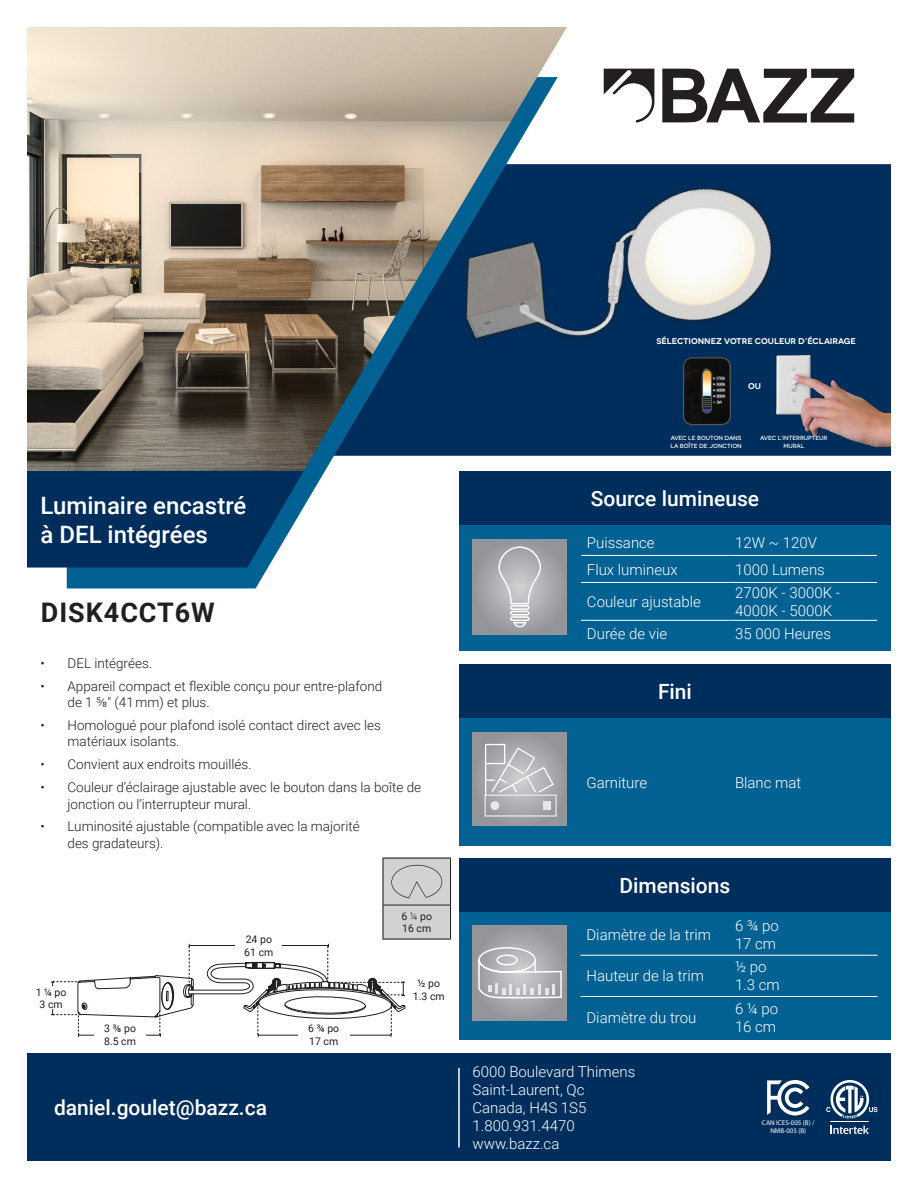
<style>
.page{position:relative;width:918px;height:1188px;background:#fff}
.page>*{position:absolute;margin:0;border:0;box-sizing:border-box;transform-origin:0 0}
.code_produit{font:700 27px "Roboto";letter-spacing:.035em;color:#231f20}
.catégorie{font:500 24px "Roboto";color:#fff}
.catégorie-2{font:500 21px "Roboto";color:#fff}
.texte{font:300 15px/18px "Roboto";color:#fff}
.t1{font:300 13.5px/16.2px "Roboto";color:#231f20}
.mesure{font:10.5px/12.6px "Roboto";color:#231f20}
.t2{font:600 8.4px "Novecentowide";color:#fff}
.t3{font:6.9px/8.2px "Myriad Pro";color:#fff;text-align:center}
.t4{font:500 6px "Novecentowide";letter-spacing:-.005em;color:#fff}
.s1{font-weight:300}
</style>
<div class="page">
<div style="left:459px;top:718px;width:432px;height:128px;background:#006192"></div>
<div style="left:459px;top:912px;width:432px;height:128px;background:#006192"></div>
<div style="left:567px;top:164px;width:324px;height:292px;background:#002e5c"></div>
<svg style="left:67px;top:471px;width:258px;height:117px;fill:#006192"></svg>
<img style="left:27px;top:27px;width:540px;height:444px">
<svg style="left:27px;top:471px;width:277px;height:97px;background:#0a3a66"></svg>
<svg style="left:604px;top:69px;width:50px;height:53px"></svg>
<svg style="left:662px;top:69px;width:192px;height:54px"></svg>
<div style="left:27px;top:1053px;width:864px;height:108px;background:#002e5c"></div>
<div style="left:459px;top:664px;width:432px;height:54px;background:#002e5c"></div>
<div style="left:459px;top:858px;width:432px;height:54px;background:#002e5c"></div>
<div style="left:473px;top:732px;width:94px;height:93px;background:#949699"></div>
<svg style="left:485px;top:744px;width:72px;height:73px"></svg>
<svg style="left:472px;top:925px;width:95px;height:95px;background:#989a9d"></svg>
<svg style="left:477px;top:946px;width:86px;height:54px;background:#bbbcbf"></svg>
<hr style="left:458px;top:1068px;width:2px;height:80px;background:#fff">
<svg style="left:831px;top:1126px;width:38px;height:8px"></svg>
<hr style="left:831px;top:1121px;width:38px;height:1px;background:#fff">
<svg style="left:826px;top:1080px;width:51px;height:39px"></svg>
<div style="left:459px;top:523px;width:432px;height:128px;background:#006192"></div>
<div style="left:459px;top:471px;width:432px;height:54px;background:#002e5c"></div>
<svg style="left:472px;top:540px;width:95px;height:94px;background:#9a9c9f"></svg>
<svg style="left:498px;top:546px;width:43px;height:81px;background:#bbbcbf"></svg>
<hr style="left:581px;top:555px;width:148px;height:1px;background:#fff">
<hr style="left:729px;top:555px;width:148px;height:1px;background:#fff">
<hr style="left:581px;top:582px;width:148px;height:1px;background:#fff">
<hr style="left:729px;top:582px;width:148px;height:1px;background:#fff">
<hr style="left:581px;top:620px;width:148px;height:1px;background:#fff">
<hr style="left:729px;top:620px;width:148px;height:1px;background:#fff">
<svg style="left:767px;top:1080px;width:42px;height:36px"></svg>
<hr style="left:580px;top:955px;width:149px;height:1px;background:#fff">
<hr style="left:729px;top:955px;width:149px;height:1px;background:#fff">
<hr style="left:580px;top:996px;width:149px;height:1px;background:#fff">
<hr style="left:729px;top:996px;width:149px;height:1px;background:#fff">
<svg style="left:51px;top:944px;width:355px;height:93px"></svg>
<div style="left:27px;top:987px;width:49px;height:22px;background:#fff"></div>
<div style="left:383px;top:858px;width:68px;height:82px;background:#d1d2d4"></div>
<hr style="left:383px;top:858px;width:68px;height:1px;background:#231f20">
<hr style="left:383px;top:858px;width:1px;height:47px;background:#231f20">
<hr style="left:450px;top:858px;width:1px;height:47px;background:#231f20">
<hr style="left:383px;top:905px;width:68px;height:1px;background:#231f20">
<hr style="left:383px;top:905px;width:1px;height:34px;background:#231f20">
<hr style="left:450px;top:905px;width:1px;height:34px;background:#231f20">
<hr style="left:383px;top:939px;width:68px;height:1px;background:#231f20">
<svg style="left:391px;top:865px;width:51px;height:33px"></svg>
<img style="left:442px;top:144px;width:365px;height:247px">
<img style="left:684px;top:358px;width:46px;height:67px">
<div style="left:683px;top:357px;width:48px;height:68px;border:1px solid #525759;border-radius:9px"></div>
<svg style="left:702px;top:370px;width:9px;height:43px"></svg>
<div style="left:702px;top:369px;width:10px;height:45px;border:1px solid #525759;border-radius:5px"></div>
<svg style="left:703px;top:396px;width:8px;height:14px"></svg>
<img style="left:774px;top:353px;width:117px;height:95px">
<p class="catégorie" style="left:40px;top:488px;width:207px">Luminaire encastré</p>
<p class="catégorie" style="left:40px;top:517px;width:169px">à DEL intégrées</p>
<p class="code_produit" style="left:41px;top:594px;width:175px">DISK4CCT6W</p>
<p class="t1" style="left:40px;top:655px;width:113px">• DEL intégrées.</p>
<p class="t1" style="left:68px;top:678px;width:316px;text-indent:-27px">• Appareil compact et flexible conçu pour entre-plafond de 1 ⅝" (41 mm) et plus.</p>
<p class="t1" style="left:68px;top:717px;width:315px;text-indent:-27px">• Homologué pour plafond isolé contact direct avec les matériaux isolants.</p>
<p class="t1" style="left:40px;top:756px;width:213px">• Convient aux endroits mouillés.</p>
<p class="t1" style="left:68px;top:779px;width:355px;text-indent:-27px">• Couleur d’éclairage ajustable avec le bouton dans la boîte de jonction ou l’interrupteur mural.</p>
<p class="t1" style="left:68px;top:818px;width:294px;text-indent:-27px">• Luminosité ajustable (compatible avec la majorité des gradateurs).</p>
<p class="mesure" style="left:244px;top:933px;width:31px">24 po<br>61 cm</p>
<p class="mesure" style="left:401px;top:909px;width:32px">6 <span class="s1">¼</span> po<br>16 cm</p>
<p class="mesure" style="left:418px;top:977px;width:24px">½ po</p>
<p class="mesure" style="left:36px;top:985px;width:32px">1 ¼ po</p>
<p class="mesure" style="left:413px;top:989px;width:33px">1.3 cm</p>
<p class="mesure" style="left:40px;top:998px;width:25px">3 cm</p>
<p class="mesure" style="left:104px;top:1022px;width:33px">3 ⅜ po<br>8.5 cm</p>
<p class="catégorie-2" style="left:54px;top:1093px;width:215px">daniel.goulet@bazz.ca</p>
<p class="mesure" style="left:308px;top:1022px;width:33px">6 ¾ po<br>17 cm</p>
<p class="t2" style="left:656px;top:336px;width:201px">SÉLECTIONNEZ VOTRE COULEUR D’ÉCLAIRAGE</p>
<p class="t2" style="left:748px;top:381px;width:14px">OU</p>
<p class="t4" style="left:671px;top:435px;width:72px">AVEC LE BOUTON DANS</p>
<p class="t4" style="left:670px;top:442px;width:73px">LA BOÎTE DE JONCTION</p>
<p class="t4" style="left:760px;top:435px;width:69px">AVEC L’INTERRUPTEUR</p>
<p class="t4" style="left:783px;top:442px;width:22px">MURAL</p>
<p class="catégorie-2" style="left:591px;top:484px;width:170px">Source lumineuse</p>
<p class="texte" style="left:587px;top:533px;width:69px">Puissance</p>
<p class="texte" style="left:735px;top:533px;width:83px">12W ~ 120V</p>
<p class="texte" style="left:587px;top:560px;width:92px">Flux lumineux</p>
<p class="texte" style="left:735px;top:560px;width:91px">1000 Lumens</p>
<p class="texte" style="left:587px;top:592px;width:115px">Couleur ajustable</p>
<p class="texte" style="left:735px;top:583px;width:106px">2700K - 3000K -<br>4000K - 5000K</p>
<p class="texte" style="left:587px;top:625px;width:82px">Durée de vie</p>
<p class="texte" style="left:735px;top:625px;width:97px">35 000 Heures</p>
<p class="catégorie-2" style="left:658px;top:677px;width:35px">Fini</p>
<p class="texte" style="left:586px;top:773px;width:62px">Garniture</p>
<p class="texte" style="left:735px;top:773px;width:68px">Blanc mat</p>
<p class="catégorie-2" style="left:620px;top:870px;width:112px">Dimensions</p>
<p class="texte" style="left:587px;top:925px;width:126px">Diamètre de la trim</p>
<p class="texte" style="left:587px;top:967px;width:119px">Hauteur de la trim</p>
<p class="texte" style="left:587px;top:1008px;width:111px">Diamètre du trou</p>
<p class="texte" style="left:472px;top:1062px;width:164px">6000 Boulevard Thimens<br>Saint-Laurent, Qc<br>Canada, H4S 1S5<br>1.800.931.4470 www.bazz.ca</p>
<p class="texte" style="left:735px;top:916px;width:45px">6 ¾ po</p>
<p class="texte" style="left:735px;top:934px;width:43px">17 cm</p>
<p class="texte" style="left:735px;top:958px;width:33px">½ po</p>
<p class="texte" style="left:735px;top:976px;width:46px">1.3 cm</p>
<p class="texte" style="left:735px;top:999px;width:45px">6 ¼ po</p>
<p class="texte" style="left:735px;top:1017px;width:43px">16 cm</p>
<p class="t3" style="left:762px;top:1118px;width:54px">CAN ICES-005 (B) /<br>NMB-005 (B)</p>
</div>
